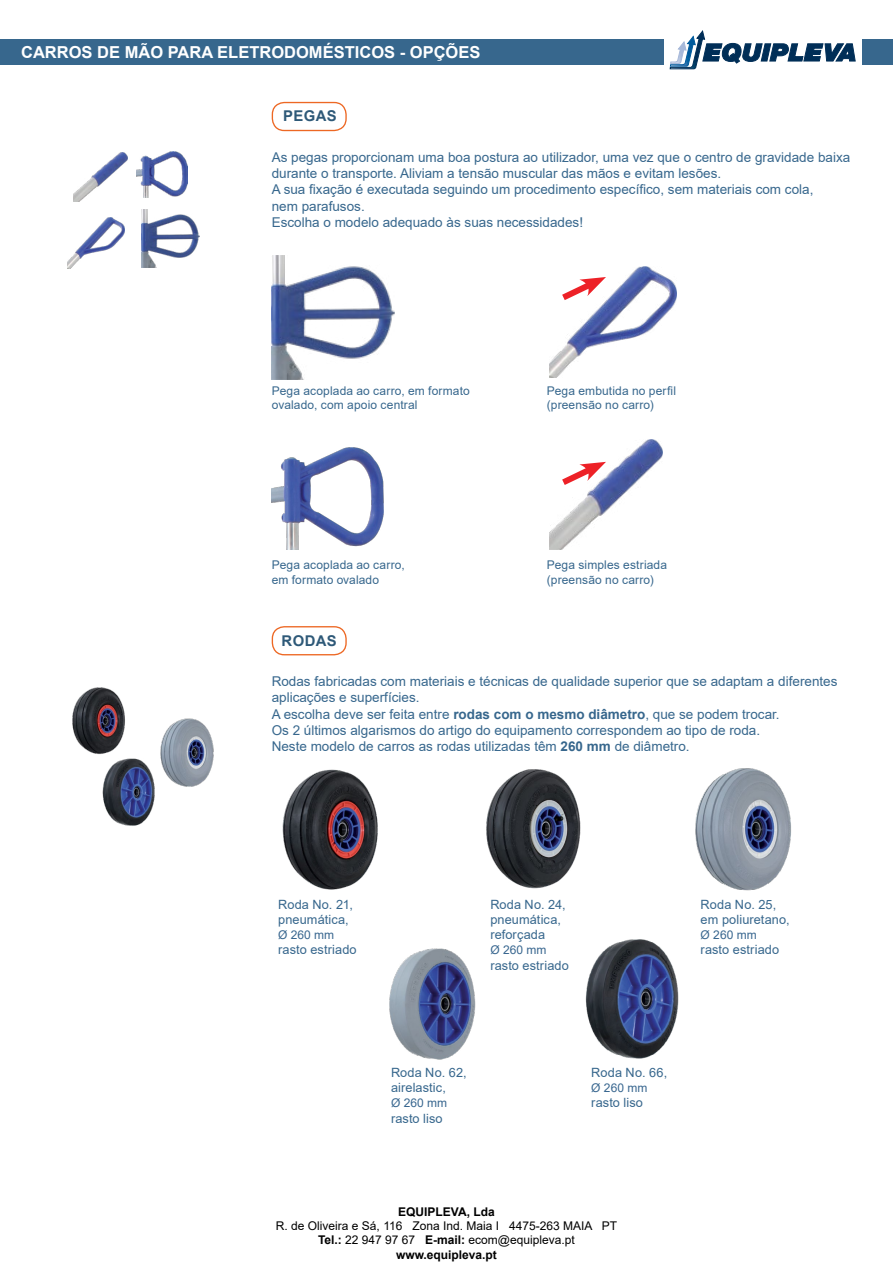
<style>
.page{position:relative;width:893px;height:1263px;background:#fff}
.page>*{position:absolute;margin:0;border:0;box-sizing:border-box;transform-origin:0 0}
.t1{font:700 16.5px "Arial";color:#fff}
.t2{font:700 14.85px "Arial";letter-spacing:.025em;color:#2e5978}
.t3{font:13.5px/16.2px "Arial";color:#37678d}
.t4{font:12.75px/15.3px "Arial";letter-spacing:.01em;color:#37678d}
.t5{font:12px/14.4px "Arial";letter-spacing:.01em;color:#37678d}
.t6{font:12px/14.4px "Arial";color:#000;text-align:center}
.t7{font:12px "Arial";color:#38668f}
.t8{font:700 12px "Arial";color:#000}
.s1{font-weight:700}
</style>
<div class="page">
<div style="left:0;top:39px;width:663px;height:26px;background:#37678d"></div>
<div style="left:862px;top:39px;width:31px;height:26px;background:#37678d"></div>
<svg style="left:670px;top:31px;width:186px;height:38px"></svg>
<div style="left:272px;top:102px;width:75px;height:29px;border:1px solid #ed6824;border-radius:12px"></div>
<div style="left:272px;top:626px;width:75px;height:29px;border:1px solid #ed6824;border-radius:12px"></div>
<img style="left:282px;top:769px;width:96px;height:121px">
<img style="left:486px;top:769px;width:95px;height:120px">
<img style="left:695px;top:768px;width:96px;height:123px">
<img style="left:389px;top:948px;width:87px;height:112px">
<img style="left:585px;top:939px;width:94px;height:120px">
<img style="left:72px;top:687px;width:53px;height:67px">
<img style="left:160px;top:718px;width:54px;height:69px">
<img style="left:102px;top:758px;width:53px;height:68px">
<img style="left:550px;top:267px;width:126px;height:111px">
<img style="left:550px;top:440px;width:112px;height:109px">
<svg style="left:555px;top:460px;width:51px;height:30px"></svg>
<img style="left:272px;top:255px;width:122px;height:124px">
<img style="left:272px;top:447px;width:112px;height:103px">
<svg style="left:555px;top:275px;width:51px;height:30px"></svg>
<img style="left:141px;top:209px;width:58px;height:59px">
<img style="left:68px;top:217px;width:56px;height:51px">
<img style="left:137px;top:151px;width:50px;height:46px">
<img style="left:73px;top:152px;width:54px;height:49px">
<p class="t1" style="left:21px;top:41px;width:264px">CARROS DE MÃO PARA ELETRODO</p>
<p class="t1" style="left:309px;top:41px;width:161px">MÉSTICOS - OPÇÕES</p>
<p class="t2" style="left:283px;top:106px;width:55px">Pegas</p>
<p class="t3" style="left:272px;top:149px;width:580px">As pegas proporcionam uma boa postura ao utilizador, uma vez que o centro de gravidade baixa durante o transporte. Aliviam a tensão muscular das mãos e evitam lesões.<br>A sua fixação é executada seguindo um procedimento específico, sem materiais com cola,<br>nem parafusos.<br>Escolha o modelo adequado às suas necessidades!</p>
<p class="t5" style="left:272px;top:383px;width:200px">Pega acoplada ao carro, em formato ovalado, com apoio central</p>
<p class="t5" style="left:547px;top:383px;width:131px">Pega embutida no perfil (preensão no carro)</p>
<p class="t5" style="left:272px;top:558px;width:135px">Pega acoplada ao carro, em formato ovalado</p>
<p class="t5" style="left:547px;top:558px;width:122px">Pega simples estriada (preensão no carro)</p>
<p class="t2" style="left:282px;top:630px;width:57px">Rodas</p>
<p class="t3" style="left:272px;top:673px;width:567px">Rodas fabricadas com materiais e técnicas de qualidade superior que se adaptam a diferentes aplicações e superfícies.<br>A escolha deve ser feita entre <span class="s1">rodas com o mesmo diâmetro</span>, que se podem trocar.<br>Os 2 últimos algarismos do artigo do equipamento correspondem ao tipo de roda.<br>Neste modelo de carros as rodas utilizadas têm <span class="s1">260 mm</span> de diâmetro.</p>
<p class="t4" style="left:278px;top:896px;width:76px">Roda No. 21, pneumática,</p>
<p class="t7" style="left:278px;top:927px;width:58px">Ø 260 mm</p>
<p class="t4" style="left:278px;top:942px;width:80px">rasto estriado</p>
<p class="t4" style="left:490px;top:896px;width:77px">Roda No. 24, pneumática, reforçada</p>
<p class="t7" style="left:490px;top:942px;width:58px">Ø 260 mm</p>
<p class="t4" style="left:490px;top:957px;width:80px">rasto estriado</p>
<p class="t4" style="left:701px;top:896px;width:91px">Roda No. 25, em poliuretano,</p>
<p class="t7" style="left:701px;top:927px;width:58px">Ø 260 mm</p>
<p class="t4" style="left:701px;top:942px;width:80px">rasto estriado</p>
<p class="t4" style="left:391px;top:1064px;width:77px">Roda No. 62, airelastic,</p>
<p class="t7" style="left:391px;top:1095px;width:58px">Ø 260 mm</p>
<p class="t4" style="left:391px;top:1110px;width:53px">rasto liso</p>
<p class="t4" style="left:591px;top:1064px;width:78px">Roda No. 66,</p>
<p class="t7" style="left:591px;top:1079px;width:58px">Ø 260 mm</p>
<p class="t4" style="left:591px;top:1095px;width:53px">rasto liso</p>
<p class="t8" style="left:398px;top:1203px;width:98px">EQUIPLEVA, Lda</p>
<p class="t6" style="left:276px;top:1218px;width:343px">R. de Oliveira e Sá, 116 Zona Ind. Maia I 4475-263 MAIA PT<br><span class="s1">Tel.:</span> 22 947 97 67 <span class="s1">E-mail:</span> ecom@equipleva.pt <span class="s1">www.equipleva.pt</span></p>
</div>
